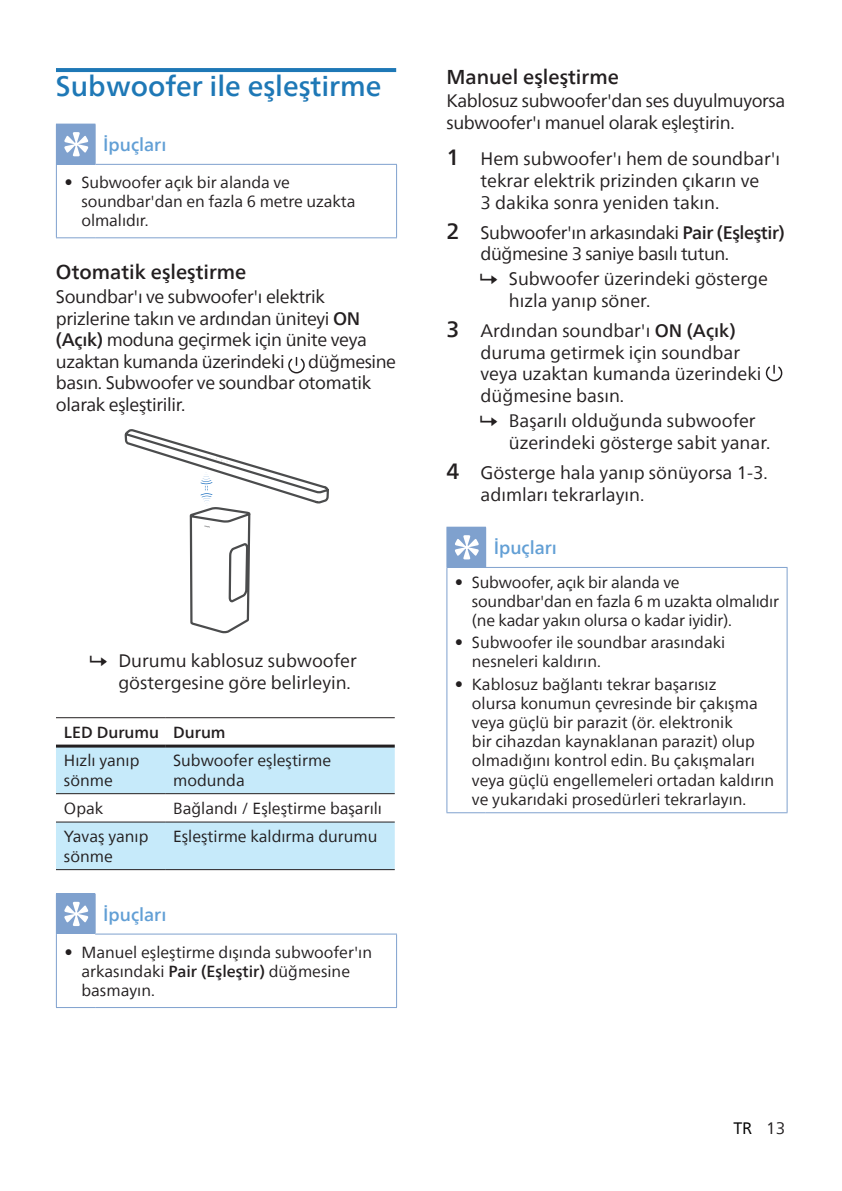
<style>
.page{position:relative;width:842px;height:1191px;background:#fff}
.page>*{position:absolute;margin:0;border:0;box-sizing:border-box;transform-origin:0 0}
.heading2{font:500 28px "Neue Frutiger World";color:#1e78b6}
.heading4{font:500 20px "Neue Frutiger World";color:#231f20}
.Body_Text_9{font:18px/21.6px "Neue Frutiger World";color:#231f20}
.Body_Text_9-2{font:18px/21.6px "Neue Frutiger World";letter-spacing:-.02em;color:#231f20}
.Body_Text_9-3{font:18px/21.6px "Neue Frutiger World";letter-spacing:-.025em;color:#231f20}
.notes-caption-paragraph{font:500 18px "Neue Frutiger World";color:#629fd5}
.t1{font:16.4px "Neue Frutiger World";color:#000}
.Table_text_8{font:16px/19.2px "Neue Frutiger World";color:#231f20}
.Table_text-_Medium_8{font:500 16px "Neue Frutiger World";color:#231f20}
.s1{font-size:17px}
.s2{font-weight:500}
.s3{font-weight:500;font-size:22px}
.s4{color:#231f20}
</style>
<div class="page">
<hr style="left:56px;top:68px;width:340px;height:4px;background:#1e78b6">
<div style="left:56px;top:124px;width:39px;height:40px;background:#7fa1ce"></div>
<hr style="left:396px;top:165px;width:1px;height:72px;background:#7fa1ce">
<hr style="left:56px;top:164px;width:1px;height:73px;background:#7fa1ce">
<hr style="left:56px;top:237px;width:39px;height:1px;background:#7fa1ce">
<hr style="left:95px;top:237px;width:302px;height:1px;background:#7fa1ce">
<hr style="left:95px;top:164px;width:302px;height:1px;background:#7fa1ce">
<hr style="left:95px;top:124px;width:1px;height:40px;background:#7fa1ce">
<svg style="left:64px;top:132px;width:24px;height:24px"></svg>
<svg style="left:288px;top:357px;width:17px;height:16px"></svg>
<svg style="left:125px;top:429px;width:204px;height:204px"></svg>
<svg style="left:56px;top:747px;width:339px;height:122px;fill:#c6eafa"></svg>
<hr style="left:56px;top:793px;width:109px;height:1px;background:#231f20">
<hr style="left:165px;top:793px;width:230px;height:1px;background:#231f20">
<hr style="left:56px;top:821px;width:109px;height:1px;background:#231f20">
<hr style="left:165px;top:821px;width:230px;height:1px;background:#231f20">
<hr style="left:56px;top:869px;width:109px;height:1px;background:#231f20">
<hr style="left:165px;top:869px;width:230px;height:1px;background:#231f20">
<hr style="left:56px;top:717px;width:109px;height:1px;background:#231f20">
<hr style="left:165px;top:717px;width:230px;height:1px;background:#231f20">
<hr style="left:56px;top:744px;width:109px;height:3px;background:#231f20">
<hr style="left:165px;top:744px;width:230px;height:3px;background:#231f20">
<div style="left:56px;top:893px;width:39px;height:41px;background:#7fa1ce"></div>
<hr style="left:396px;top:934px;width:1px;height:73px;background:#7fa1ce">
<hr style="left:56px;top:934px;width:1px;height:73px;background:#7fa1ce">
<hr style="left:56px;top:1007px;width:39px;height:1px;background:#7fa1ce">
<hr style="left:95px;top:1007px;width:302px;height:1px;background:#7fa1ce">
<hr style="left:95px;top:933px;width:302px;height:1px;background:#7fa1ce">
<hr style="left:95px;top:894px;width:1px;height:39px;background:#7fa1ce">
<svg style="left:64px;top:901px;width:24px;height:25px"></svg>
<svg style="left:766px;top:365px;width:16px;height:16px"></svg>
<div style="left:447px;top:527px;width:39px;height:40px;background:#7fa1ce"></div>
<hr style="left:787px;top:568px;width:1px;height:244px;background:#7fa1ce">
<hr style="left:446px;top:567px;width:1px;height:245px;background:#7fa1ce">
<hr style="left:446px;top:527px;width:1px;height:40px;background:#7fa1ce">
<hr style="left:486px;top:567px;width:301px;height:1px;background:#7fa1ce">
<hr style="left:446px;top:812px;width:40px;height:1px;background:#7fa1ce">
<hr style="left:486px;top:812px;width:301px;height:1px;background:#7fa1ce">
<svg style="left:455px;top:535px;width:24px;height:24px"></svg>
<p class="heading2" style="left:56px;top:63px;width:327px">Subwoofer ile eşleştirme</p>
<p class="notes-caption-paragraph" style="left:103px;top:130px;width:65px">İpuçları</p>
<p class="Table_text_8" style="left:81px;top:173px;width:276px;text-indent:-17px"><span class="s1">•</span> Subwoofer açık bir alanda ve soundbar'dan en fazla 6 metre uzakta olmalıdır.</p>
<p class="heading4" style="left:56px;top:255px;width:192px">Otomatik eşleştirme</p>
<p class="Body_Text_9-2" style="left:56px;top:286px;width:312px">Soundbar'ı ve subwoofer'ı elektrik prizlerine takın ve ardından üniteyi <span class="s2">ON (Açık)</span> moduna geçirmek için ünite veya uzaktan kumanda üzerindeki</p>
<p class="Body_Text_9-2" style="left:56px;top:351px;width:342px;text-indent:252px">düğmesine basın. Subwoofer ve soundbar otomatik olarak eşleştirilir.</p>
<p class="Body_Text_9" style="left:118px;top:649px;width:240px">Durumu kablosuz subwoofer göstergesine göre belirleyin.</p>
<p class="Table_text-_Medium_8" style="left:64px;top:719px;width:97px">LED Durumu</p>
<p class="Table_text-_Medium_8" style="left:173px;top:719px;width:54px">Durum</p>
<p class="Table_text_8" style="left:64px;top:751px;width:77px">Hızlı yanıp sönme</p>
<p class="Table_text_8" style="left:173px;top:751px;width:159px">Subwoofer eşleştirme modunda</p>
<p class="Table_text_8" style="left:64px;top:799px;width:41px">Opak</p>
<p class="Table_text_8" style="left:173px;top:799px;width:210px">Bağlandı / Eşleştirme başarılı</p>
<p class="Table_text_8" style="left:64px;top:827px;width:86px">Yavaş yanıp sönme</p>
<p class="Table_text_8" style="left:173px;top:827px;width:206px">Eşleştirme kaldırma durumu</p>
<p class="notes-caption-paragraph" style="left:103px;top:899px;width:65px">İpuçları</p>
<p class="Table_text_8" style="left:81px;top:942px;width:292px;text-indent:-17px"><span class="s1">•</span> Manuel eşleştirme dışında subwoofer'ın arkasındaki <span class="s2">Pair (Eşleştir)</span> düğmesine basmayın.</p>
<p class="heading4" style="left:446px;top:60px;width:174px">Manuel eşleştirme</p>
<p class="Body_Text_9-2" style="left:446px;top:90px;width:340px">Kablosuz subwoofer'dan ses duyulmuyorsa subwoofer'ı manuel olarak eşleştirin.</p>
<p class="Body_Text_9" style="left:480px;top:148px;width:301px;text-indent:-34px"><span class="s3">1</span> Hem subwoofer'ı hem de soundbar'ı tekrar elektrik prizinden çıkarın ve<br>3 dakika sonra yeniden takın.</p>
<p class="Body_Text_9-3" style="left:480px;top:222px;width:306px;text-indent:-34px"><span class="s3">2</span> Subwoofer'ın arkasındaki <span class="s2">Pair (Eşleştir) </span>düğmesine 3 saniye basılı tutun.</p>
<p class="Body_Text_9" style="left:509px;top:268px;width:261px">Subwoofer üzerindeki gösterge hızla yanıp söner.</p>
<p class="Body_Text_9" style="left:480px;top:320px;width:283px;text-indent:-34px"><span class="s3">3</span> Ardından soundbar'ı <span class="s2">ON (Açık) </span>duruma getirmek için soundbar veya uzaktan kumanda üzerindeki düğmesine basın.</p>
<p class="Body_Text_9" style="left:509px;top:410px;width:263px">Başarılı olduğunda subwoofer üzerindeki gösterge sabit yanar.</p>
<p class="Body_Text_9" style="left:480px;top:462px;width:289px;text-indent:-34px"><span class="s3">4</span> Gösterge hala yanıp sönüyorsa 1-3. adımları tekrarlayın.</p>
<p class="notes-caption-paragraph" style="left:494px;top:533px;width:65px">İpuçları</p>
<p class="Table_text_8" style="left:472px;top:573px;width:309px;text-indent:-17px"><span class="s1">•</span> Subwoofer, açık bir alanda ve soundbar'dan en fazla 6 m uzakta olmalıdır (ne kadar yakın olursa o kadar iyidir).</p>
<p class="Table_text_8" style="left:472px;top:633px;width:255px;text-indent:-17px"><span class="s1">•</span> Subwoofer ile soundbar arasındaki nesneleri kaldırın.</p>
<p class="Table_text_8" style="left:472px;top:674px;width:304px;text-indent:-17px"><span class="s1">•</span> Kablosuz bağlantı tekrar başarısız<br>olursa konumun çevresinde bir çakışma veya güçlü bir parazit (ör. elektronik<br>bir cihazdan kaynaklanan parazit) olup olmadığını kontrol edin. Bu çakışmaları veya güçlü engellemeleri ortadan kaldırın ve yukarıdaki prosedürleri tekrarlayın.</p>
<p class="t1" style="left:733px;top:1115px;width:53px">TR <span class="s4">13</span></p>
</div>
